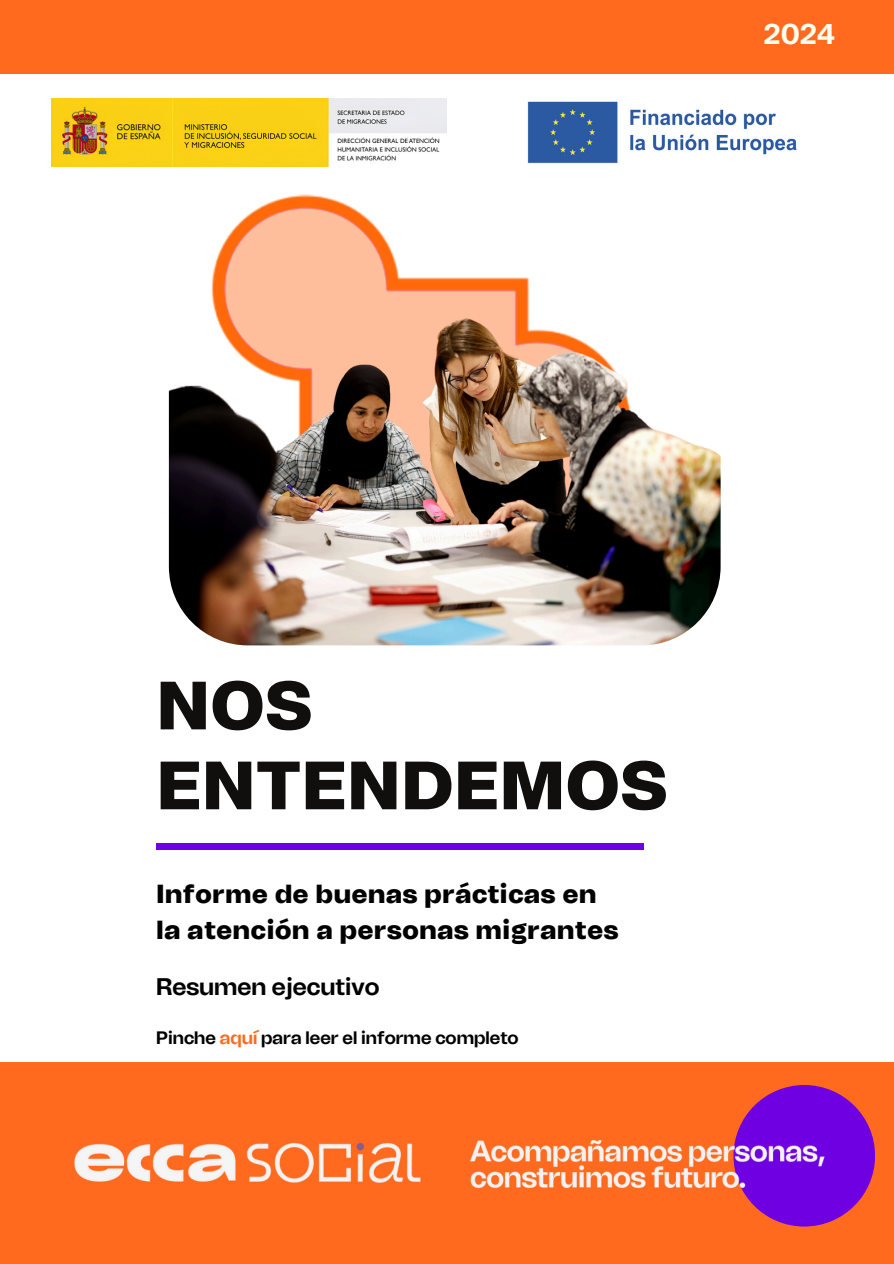
<style>
.page{position:relative;width:894px;height:1264px;background:#fff}
.page>*{position:absolute;margin:0;border:0;box-sizing:border-box;transform-origin:0 0}
.t1{font:900 68.1px/79.8px "Tomato Grotesk";color:#100f0d}
.t2{font:700 28.5px "Tomato Grotesk";color:#fffff0}
.t3{font:900 26.1px/36px "Tomato Grotesk";color:#000}
.t4{font:700 24px "Tomato Grotesk";color:#000}
.t5{font:700 18px "Tomato Grotesk";color:#000}
.s1{color:#ff6a1f}
</style>
<div class="page">
<img style="left:168px;top:194px;width:553px;height:452px">
<div style="left:0;top:0;width:893px;height:74px;background:#ff6a1f"></div>
<div style="left:156px;top:843px;width:487px;height:6px;background:#6e00e2"></div>
<img style="left:169px;top:297px;width:551px;height:348px;border-radius:79px">
<div style="left:0;top:1061px;width:893px;height:202px;background:#ff6a1f"></div>
<img style="left:74px;top:1085px;width:801px;height:142px">
<img style="left:51px;top:99px;width:395px;height:67px">
<img style="left:527px;top:101px;width:270px;height:63px">
<p class="t2" style="left:763px;top:17px;width:73px">2024</p>
<p class="t1" style="left:156px;top:669px;width:513px">NOS<br>ENTENDEMOS</p>
<p class="t3" style="left:156px;top:876px;width:464px">Informe de buenas prácticas en la atención a personas migrantes</p>
<h1 class="t4" style="left:156px;top:971px;width:225px">Resumen ejecutivo</h1>
<p class="t5" style="left:156px;top:1027px;width:364px">Pinche <span class="s1">aquí</span> para leer el informe completo</p>
</div>
